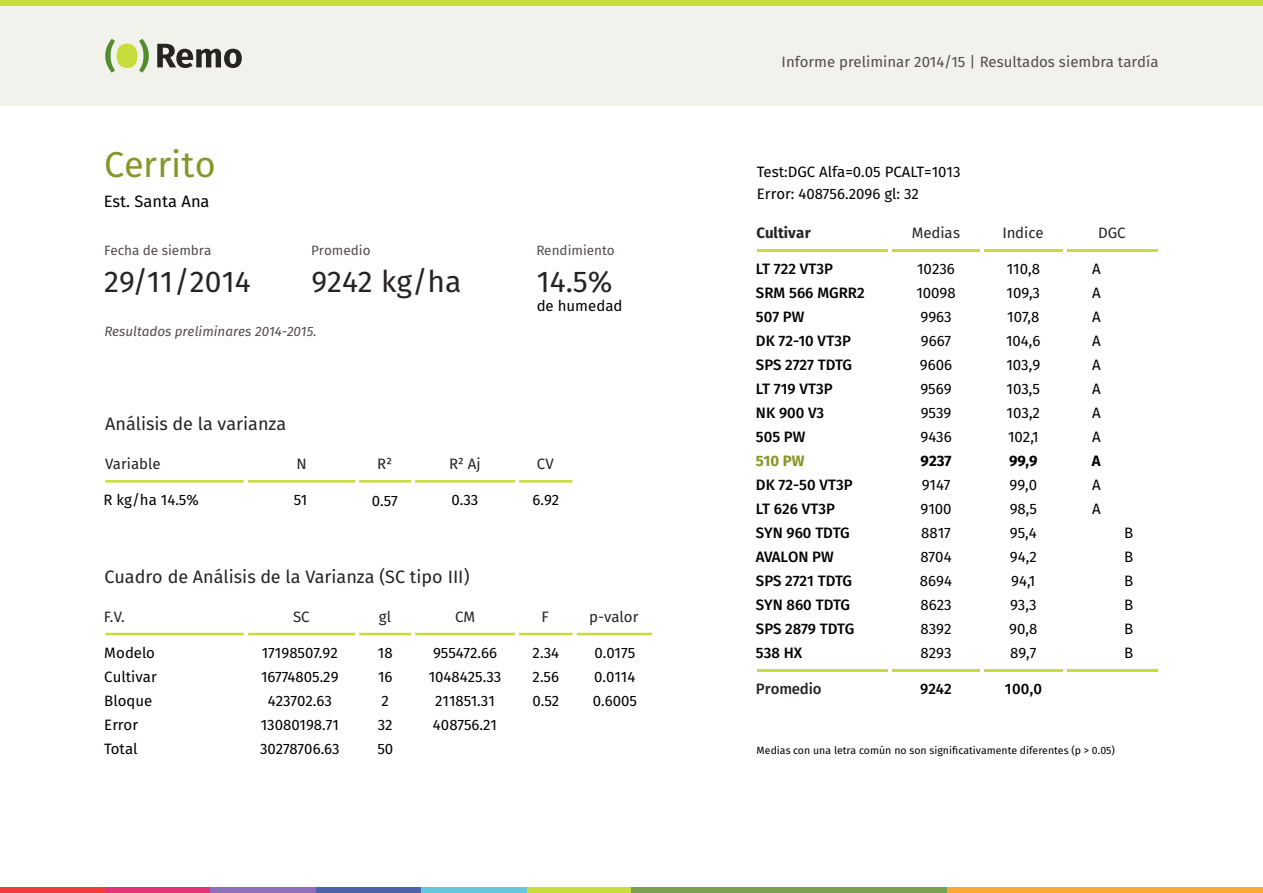
<style>
.page{position:relative;width:1263px;height:893px;background:#fff}
.page>*{position:absolute;margin:0;border:0;box-sizing:border-box;transform-origin:0 0}
.t1{font:36px "Fira Sans";color:#879628}
.t2{font:30px "Fira Sans";color:#282323}
.t3{font:18px "Fira Sans";color:#282323}
.t4{font:16.5px "Fira Sans";color:#000}
.t5{font:15px/24px "Fira Sans";color:#000;text-align:justify}
.t6{font:500 15px/24px "Fira Sans";color:#000}
.t7{font:15px "Fira Sans";color:#282323}
.t8{font:15px "Fira Sans";color:#554b4b}
.t9{font:700 15px "Fira Sans";color:#000}
.t10{font:500 15px "Fira Sans";letter-spacing:-.01em;color:#282323}
.t11{font:700 15px "Fira Sans";color:#282323}
.t12{font:700 15px "Fira Sans";color:#879628}
.t13{font:13.5px "Fira Sans";color:#554b4b}
.t14{font:italic 13.5px "Fira Sans";color:#554b4b}
.t15{font:10.5px "Fira Sans";color:#000}
</style>
<div class="page">
<div style="left:0;top:887px;width:105px;height:6px;background:#f03c3c"></div>
<div style="left:105px;top:887px;width:105px;height:6px;background:#e63278"></div>
<div style="left:526px;top:887px;width:105px;height:6px;background:#c8dc3c"></div>
<div style="left:316px;top:887px;width:105px;height:6px;background:#4b64aa"></div>
<div style="left:210px;top:887px;width:106px;height:6px;background:#916eb9"></div>
<div style="left:421px;top:887px;width:105px;height:6px;background:#64c8dc"></div>
<div style="left:631px;top:887px;width:316px;height:6px;background:#78a050"></div>
<div style="left:947px;top:887px;width:316px;height:6px;background:#faaa32"></div>
<hr style="left:1067px;top:249px;width:91px;height:2px;background:#c8dc3c">
<hr style="left:984px;top:249px;width:79px;height:2px;background:#c8dc3c">
<hr style="left:892px;top:249px;width:88px;height:2px;background:#c8dc3c">
<hr style="left:757px;top:249px;width:131px;height:2px;background:#c8dc3c">
<hr style="left:1067px;top:669px;width:91px;height:2px;background:#c8dc3c">
<hr style="left:984px;top:669px;width:79px;height:2px;background:#c8dc3c">
<hr style="left:892px;top:669px;width:88px;height:2px;background:#c8dc3c">
<hr style="left:757px;top:669px;width:131px;height:2px;background:#c8dc3c">
<hr style="left:105px;top:480px;width:139px;height:3px;background:#c8dc3c">
<hr style="left:248px;top:480px;width:107px;height:3px;background:#c8dc3c">
<hr style="left:359px;top:480px;width:52px;height:3px;background:#c8dc3c">
<hr style="left:415px;top:480px;width:100px;height:3px;background:#c8dc3c">
<hr style="left:519px;top:480px;width:53px;height:3px;background:#c8dc3c">
<hr style="left:105px;top:633px;width:139px;height:2px;background:#c8dc3c">
<hr style="left:248px;top:633px;width:107px;height:2px;background:#c8dc3c">
<hr style="left:359px;top:633px;width:52px;height:2px;background:#c8dc3c">
<hr style="left:415px;top:633px;width:100px;height:2px;background:#c8dc3c">
<hr style="left:519px;top:633px;width:53px;height:2px;background:#c8dc3c">
<hr style="left:577px;top:633px;width:75px;height:2px;background:#c8dc3c">
<div style="left:0;top:6px;width:1263px;height:100px;background:#f2f2ed"></div>
<div style="left:0;top:0;width:1263px;height:6px;background:#c8dc3c"></div>
<svg style="left:139px;top:39px;width:10px;height:34px"></svg>
<svg style="left:105px;top:39px;width:10px;height:34px"></svg>
<div style="left:117px;top:44px;width:20px;height:24px;background:#c8dc3c;border-radius:50%"></div>
<svg style="left:157px;top:44px;width:85px;height:24px"></svg>
<h1 class="t1" style="left:104px;top:148px;width:113px">Cerrito</h1>
<p class="t4" style="left:104px;top:194px;width:107px">Est. Santa Ana</p>
<p class="t13" style="left:104px;top:244px;width:109px">Fecha de siembra</p>
<h2 class="t2" style="left:104px;top:268px;width:148px">29/11/2014</h2>
<p class="t13" style="left:311px;top:244px;width:61px">Promedio</p>
<h2 class="t2" style="left:311px;top:268px;width:152px">9242 kg/ha</h2>
<p class="t14" style="left:104px;top:325px;width:214px">Resultados preliminares 2014-2015.</p>
<p class="t3" style="left:105px;top:416px;width:183px">Análisis de la varianza</p>
<p class="t13" style="left:536px;top:244px;width:80px">Rendimiento</p>
<h2 class="t2" style="left:537px;top:268px;width:77px">14.5%</h2>
<p class="t5" style="left:537px;top:295px;width:87px">de humedad</p>
<p class="t7" style="left:105px;top:458px;width:57px">Variable</p>
<p class="t7" style="left:296px;top:458px;width:12px">N</p>
<p class="t7" style="left:377px;top:458px;width:16px">R²</p>
<p class="t7" style="left:449px;top:458px;width:33px">R² Aj</p>
<p class="t7" style="left:537px;top:458px;width:18px">CV</p>
<p class="t5" style="left:104px;top:489px;width:97px">R kg/ha 14.5%</p>
<p class="t5" style="left:294px;top:489px;width:15px">51</p>
<p class="t5" style="left:372px;top:490px;width:27px">0.57</p>
<p class="t5" style="left:451px;top:489px;width:28px">0.33</p>
<p class="t5" style="left:532px;top:489px;width:28px">6.92</p>
<p class="t3" style="left:104px;top:569px;width:367px">Cuadro de Análisis de la Varianza (SC tipo III)</p>
<p class="t7" style="left:104px;top:610px;width:23px">F.V.</p>
<p class="t7" style="left:293px;top:610px;width:18px">SC</p>
<p class="t7" style="left:379px;top:610px;width:14px">gl</p>
<p class="t7" style="left:455px;top:610px;width:22px">CM</p>
<p class="t7" style="left:541px;top:610px;width:9px">F</p>
<p class="t7" style="left:589px;top:610px;width:51px">p-valor</p>
<p class="t5" style="left:104px;top:642px;width:54px;text-align:left">Modelo<br>Cultivar<br>Bloque<br>Error<br>Total</p>
<p class="t5" style="left:260px;top:642px;width:81px;text-align:center">17198507.92<br>16774805.29<br>423702.63<br>13080198.71<br>30278706.63</p>
<p class="t5" style="left:377px;top:642px;width:17px;text-align:left">18<br>16<br>2<br>32<br>50</p>
<p class="t5" style="left:429px;top:642px;width:74px;text-align:center">955472.66<br>1048425.33<br>211851.31<br>408756.21</p>
<p class="t5" style="left:532px;top:642px;width:28px">2.34<br>2.56<br>0.52</p>
<p class="t5" style="left:593px;top:642px;width:46px">0.0175<br>0.0114<br>0.6005</p>
<p class="t8" style="left:781px;top:56px;width:378px">Informe preliminar 2014/15 | Resultados siembra tardía</p>
<p class="t5" style="left:757px;top:161px;width:205px;line-height:22.5px">Test:DGC Alfa=0.05 PCALT=1013<br>Error: 408756.2096 gl: 32</p>
<p class="t11" style="left:757px;top:226px;width:56px">Cultivar</p>
<p class="t7" style="left:912px;top:226px;width:50px">Medias</p>
<p class="t7" style="left:1002px;top:226px;width:43px">Indice</p>
<p class="t7" style="left:1098px;top:226px;width:29px">DGC</p>
<p class="t6" style="left:756px;top:258px;width:110px">LT 722 VT3P<br>SRM 566 MGRR2<br>507 PW<br>DK 72-10 VT3P<br>SPS 2727 TDTG<br>LT 719 VT3P<br>NK 900 V3<br>505 PW</p>
<p class="t12" style="left:756px;top:454px;width:50px">510 PW</p>
<p class="t6" style="left:756px;top:474px;width:100px">DK 72-50 VT3P<br>LT 626 VT3P<br>SYN 960 TDTG<br>AVALON PW<br>SPS 2721 TDTG<br>SYN 860 TDTG<br>SPS 2879 TDTG<br>538 HX</p>
<p class="t5" style="left:916px;top:258px;width:41px;text-align:center">10236<br>10098<br>9963<br>9667<br>9606<br>9569<br>9539<br>9436</p>
<p class="t9" style="left:921px;top:454px;width:32px">9237</p>
<p class="t5" style="left:920px;top:474px;width:34px">9147<br>9100<br>8817<br>8704<br>8694<br>8623<br>8392<br>8293</p>
<p class="t5" style="left:1006px;top:258px;width:36px">110,8<br>109,3<br>107,8<br>104,6<br>103,9<br>103,5<br>103,2<br>102,1</p>
<p class="t9" style="left:1009px;top:454px;width:30px">99,9</p>
<p class="t5" style="left:1009px;top:474px;width:30px;text-align:left">99,0<br>98,5<br>95,4<br>94,2<br>94,1<br>93,3<br>90,8<br>89,7</p>
<p class="t10" style="left:756px;top:682px;width:67px">Promedio</p>
<p class="t6" style="left:920px;top:678px;width:33px">9242</p>
<p class="t6" style="left:1005px;top:678px;width:38px">100,0</p>
<p class="t5" style="left:1092px;top:258px;width:10px">A A A A A A A A</p>
<p class="t9" style="left:1092px;top:454px;width:10px">A</p>
<p class="t5" style="left:1092px;top:474px;width:10px">A<br>A</p>
<p class="t5" style="left:1124px;top:522px;width:11px">B B B B B B</p>
<p class="t15" style="left:756px;top:746px;width:360px">Medias con una letra común no son significativamente diferentes (p &gt; 0.05)</p>
</div>
